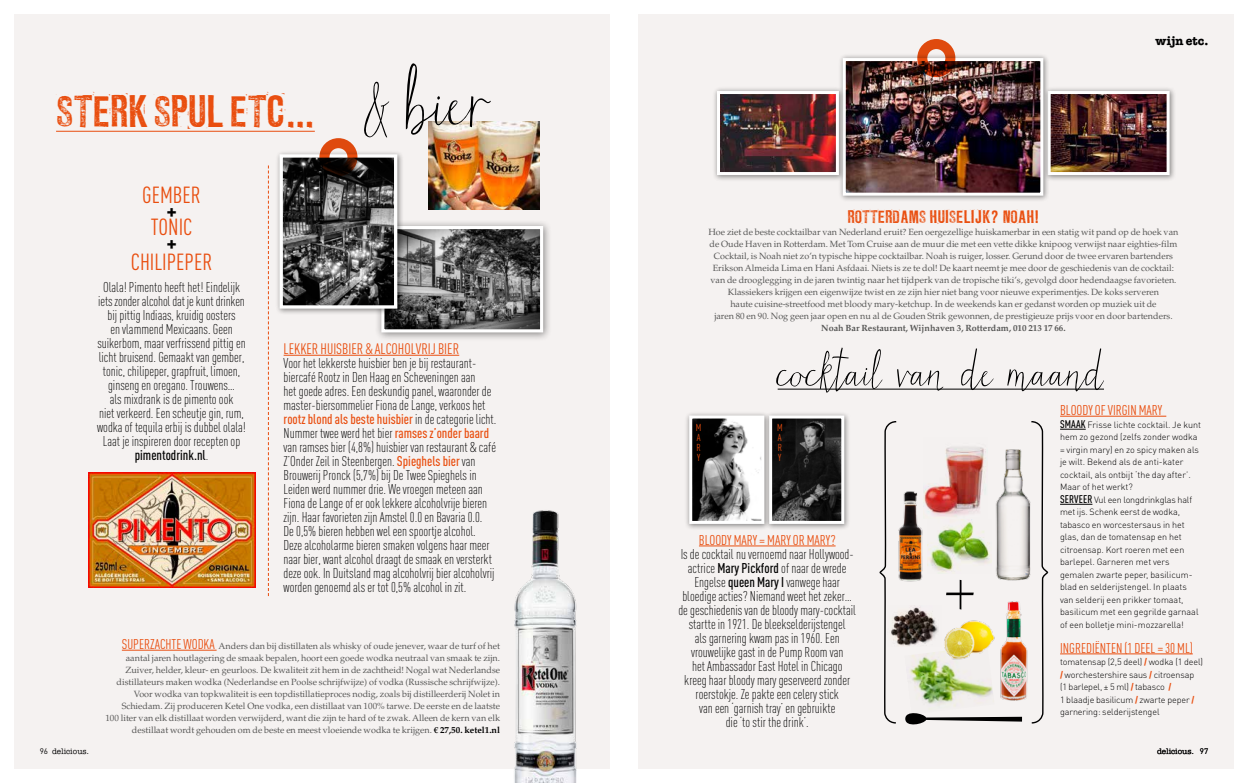
<style>
.page{position:relative;width:1248px;height:783px;background:#fff}
.page>*{position:absolute;margin:0;border:0;box-sizing:border-box;transform-origin:0 0}
.t1{font:138px "Matchmaker";color:#000}
.t2{font:100px "Matchmaker";color:#000}
.t3{font:60px "Matchmaker";color:#000}
.t4{font:40px "LL Rubber Grotesque OTF";letter-spacing:-.02em;color:#e94e0f}
.t5{font:condensed 23px "DINOT";color:#e94e0f}
.t6{font:700 condensed 23px "DINOT";color:#000}
.t7{font:16px "LL Rubber Grotesque OTF";letter-spacing:-.01em;color:#e94e0f}
.t8{font:condensed 15px "DINOT";color:#e94e0f}
.t9{font:300 condensed 14px/14px "DINOT";color:#000;text-align:center}
.t10{font:condensed 14px "DINOT";color:#e94e0f}
.t11{font:700 12px "American Typewriter Std";color:#000}
.t12{font:condensed 10px/10px "DINOT";color:#e94e0f;text-align:justify}
.t13{font:9px/12px "Palatino LT Std";color:#575756;text-align:center}
.t14{font:300 9px/12.5px "DINOT";color:#000}
.t15{font:700 9px "Palatino LT Std";color:#575756}
.t16{font:500 8px "American Typewriter Std";color:#000}
.s1{font-size:73px}
.s2{font-weight:500}
.s3{font-weight:500;color:#e94e0f}
.s4{font-family:"DINOT";font-weight:400}
.s5{font-family:"DINOT";font-stretch:condensed;font-size:14px;color:#e94e0f}
.s6{font-weight:700;color:#000}
.s7{font-weight:500;font-stretch:condensed;font-size:11px}
.s8{font-weight:900;font-stretch:condensed;color:#e94e0f}
</style>
<div class="page">
<div style="left:14px;top:14px;width:595px;height:754px;background:#f5f2f1"></div>
<div style="left:638px;top:14px;width:595px;height:754px;background:#f5f2f1"></div>
<svg style="left:268px;top:165px;width:1px;height:431px"></svg>
<svg style="left:1031px;top:421px;width:18px;height:303px"></svg>
<svg style="left:879px;top:421px;width:18px;height:303px"></svg>
<hr style="left:56px;top:131px;width:259px;height:1px;background:#e94e0f">
<img style="left:930px;top:447px;width:56px;height:70px">
<img style="left:888px;top:486px;width:44px;height:99px">
<img style="left:995px;top:442px;width:39px;height:150px">
<img style="left:909px;top:652px;width:84px;height:55px">
<img style="left:941px;top:620px;width:54px;height:39px">
<img style="left:1000px;top:595px;width:32px;height:107px">
<img style="left:887px;top:605px;width:51px;height:41px">
<div style="left:375px;top:220px;width:177px;height:121px;background:#000;opacity:.45"></div>
<img style="left:385px;top:230px;width:154px;height:98px">
<div style="left:381px;top:226px;width:162px;height:106px;border:3px solid #fff"></div>
<div style="left:275px;top:150px;width:128px;height:165px;background:#000;opacity:.45"></div>
<img style="left:283px;top:158px;width:110px;height:146px">
<div style="left:279px;top:154px;width:118px;height:154px;border:3px solid #fff"></div>
<div style="left:1043px;top:86px;width:132px;height:96px;background:#000;opacity:.45"></div>
<img style="left:1051px;top:95px;width:114px;height:76px">
<div style="left:1047px;top:91px;width:122px;height:84px;border:3px solid #fff"></div>
<div style="left:838px;top:54px;width:211px;height:148px;background:#000;opacity:.45"></div>
<img style="left:846px;top:62px;width:193px;height:130px">
<div style="left:842px;top:58px;width:201px;height:138px;border:3px solid #fff"></div>
<div style="left:712px;top:86px;width:133px;height:96px;background:#000;opacity:.45"></div>
<img style="left:721px;top:95px;width:113px;height:76px">
<div style="left:717px;top:91px;width:121px;height:84px;border:3px solid #fff"></div>
<div style="left:319px;top:138px;width:38px;height:38px;border:10px solid #e94e0f;border-radius:50%"></div>
<img style="left:429px;top:121px;width:110px;height:89px">
<svg style="left:905px;top:713px;width:116px;height:12px"></svg>
<div style="left:764px;top:411px;width:86px;height:119px;background:#000;opacity:.45"></div>
<img style="left:773px;top:419px;width:67px;height:101px">
<div style="left:769px;top:415px;width:75px;height:109px;border:3px solid #fff"></div>
<div style="left:684px;top:411px;width:86px;height:119px;background:#000;opacity:.45"></div>
<img style="left:693px;top:419px;width:67px;height:101px">
<div style="left:689px;top:415px;width:75px;height:109px;border:3px solid #fff"></div>
<div style="left:917px;top:39px;width:38px;height:38px;border:10px solid #e94e0f;border-radius:50%"></div>
<img style="left:511px;top:510px;width:69px;height:272px">
<hr style="left:283px;top:355px;width:176px;height:1px;background:#e94e0f">
<hr style="left:122px;top:649px;width:94px;height:1px;background:#e94e0f">
<hr style="left:777px;top:389px;width:326px;height:1px;background:#000">
<hr style="left:699px;top:545px;width:136px;height:1px;background:#e94e0f">
<img style="left:88px;top:472px;width:168px;height:115px">
<hr style="left:1059px;top:416px;width:107px;height:1px;background:#e94e0f">
<svg style="left:1060px;top:428px;width:25px;height:1px"></svg>
<hr style="left:1059px;top:503px;width:33px;height:1px;background:#000">
<hr style="left:1059px;top:653px;width:133px;height:1px;background:#e94e0f">
<img style="left:927px;top:519px;width:64px;height:54px">
<h3 class="t4" style="left:56px;top:87px;width:260px">STERK SPUL ETC...</h3>
<h3 class="t5" style="left:142px;top:182px;width:60px">GEMBER</h3>
<h3 class="t6" style="left:166px;top:197px;width:12px">+</h3>
<h3 class="t5" style="left:151px;top:214px;width:43px">TONIC</h3>
<h3 class="t6" style="left:166px;top:229px;width:12px">+</h3>
<h3 class="t5" style="left:131px;top:249px;width:83px">CHILIPEPER</h3>
<h2 class="t2" style="left:358px;top:35px;width:129px;rotate:-4deg"><span class="s1">&amp;</span> bier</h2>
<p class="t9" style="left:97px;top:280px;width:150px">Olala! Pimento heeft het! Eindelijk iets zonder alcohol dat je kunt drinken bij pittig Indiaas, kruidig oosters<br>en vlammend Mexicaans. Geen suikerbom, maar verfrissend pittig en licht bruisend. Gemaakt van gember, tonic, chilipeper, grapfruit, limoen, ginseng en oregano. Trouwens…<br>als mixdrank is de pimento ook<br>niet verkeerd. Een scheutje gin, rum, wodka of tequila erbij is dubbel olala!<br>Laat je inspireren door recepten op <span class="s2">pimentodrink.nl</span>.</p>
<p class="t8" style="left:283px;top:340px;width:177px">LEKKER HUISBIER &amp; ALCOHOLVRIJ BIER</p>
<p class="t9" style="left:283px;top:356px;width:214px;text-align:left">Voor het lekkerste huisbier ben je bij restaurant&shy;biercafé Rootz in Den Haag en Scheveningen aan<br>het goede adres. Een deskundig panel, waaronder de master-biersommelier Fiona de Lange, verkoos het <span class="s3">rootz blond als beste huisbier</span> in de categorie licht.<br>Nummer twee werd het bier <span class="s3">ramses z’onder baard </span>van ramses bier (4,8%) huisbier van restaurant &amp; café Z’Onder Zeil in Steenbergen. <span class="s3">Spieghels bier</span> van Brouwerij Pronck (5,7%) bij De Twee Spieghels in Leiden werd nummer drie. We vroegen meteen aan Fiona de Lange of er ook lekkere alcoholvrije bieren zijn. Haar favorieten zijn Amstel 0.0 en Bavaria 0.0.<br>De 0,5% bieren hebben wel een spoortje alcohol.<br>Deze alcoholarme bieren smaken volgens haar meer naar bier, want alcohol draagt de smaak en versterkt deze ook. In Duitsland mag alcoholvrij bier alcoholvrij worden genoemd als er tot 0,5% alcohol in zit.</p>
<p class="t16" style="left:40px;top:746px;width:51px"><span class="s4">96</span> delicious.</p>
<p class="t13" style="left:105px;top:640px;width:396px;text-align:right"><span class="s5">SUPERZACHTE WODKA</span> Anders dan bij distillaten als whisky of oude jenever, waar de turf of het aantal jaren houtlagering de smaak bepalen, hoort een goede wodka neutraal van smaak te zijn.<br>Zuiver, helder, kleur- en geurloos. De kwaliteit zit hem in de zachtheid! Nogal wat Nederlandse distillateurs maken wodka (Nederlandse en Poolse schrijfwijze) of vodka (Russische schrijfwijze).<br>Voor wodka van topkwaliteit is een topdistillatieproces nodig, zoals bij distilleerderij Nolet in Schiedam. Zij produceren Ketel One vodka, een distillaat van 100% tarwe. De eerste en de laatste<br>100 liter van elk distillaat worden verwijderd, want die zijn te hard of te zwak. Alleen de kern van elk destillaat wordt gehouden om de beste en meest vloeiende wodka te krijgen. <span class="s6">€ 27,50. ketel1.nl</span></p>
<p class="t11" style="left:1155px;top:34px;width:54px">wijn etc.</p>
<p class="t7" style="left:847px;top:206px;width:193px">ROTTERDAMS HUISELIJK? NOAH!</p>
<p class="t13" style="left:708px;top:226px;width:471px">Hoe ziet de beste cocktailbar van Nederland eruit? Een oergezellige huiskamerbar in een statig wit pand op de hoek van de Oude Haven in Rotterdam. Met Tom Cruise aan de muur die met een vette dikke knipoog verwijst naar eighties-film Cocktail, is Noah niet zo’n typische hippe cocktailbar. Noah is ruiger, losser. Gerund door de twee ervaren bartenders Erikson Almeida Lima en Hani Asfdaai. Niets is ze te dol! De kaart neemt je mee door de geschiedenis van de cocktail: van de drooglegging in de jaren twintig naar het tijdperk van de tropische tiki’s, gevolgd door hedendaagse favorieten.<br>Klassiekers krijgen een eigenwijze twist en ze zijn hier niet bang voor nieuwe experimentjes. De koks serveren<br>haute cuisine-streetfood met bloody mary-ketchup. In de weekends kan er gedanst worden op muziek uit de<br>jaren 80 en 90. Nog geen jaar open en nu al de Gouden Strik gewonnen, de prestigieuze prijs voor en door bartenders.</p>
<p class="t15" style="left:821px;top:322px;width:246px">Noah Bar Restaurant, Wijnhaven 3, Rotterdam, 010 213 17 66.</p>
<h3 class="t3" style="left:777px;top:328px;width:328px">cocktail van de maand</h3>
<p class="t12" style="left:696px;top:422px;width:7px">M A R Y</p>
<p class="t12" style="left:777px;top:422px;width:7px">M A R Y</p>
<p class="t10" style="left:699px;top:531px;width:138px">BLOODY MARY = MARY OR MARY?</p>
<p class="t9" style="left:678px;top:547px;width:179px">Is de cocktail nu vernoemd naar Hollywood&shy;actrice <span class="s2">Mary Pickford</span> of naar de wrede Engelse <span class="s2">queen Mary I</span> vanwege haar bloedige acties? Niemand weet het zeker… de geschiedenis van de bloody mary-cocktail startte in 1921. De bleekselderijstengel<br>als garnering kwam pas in 1960. Een vrouwelijke gast in de Pump Room van<br>het Ambassador East Hotel in Chicago<br>kreeg haar bloody mary geserveerd zonder roerstokje. Ze pakte een celery stick<br>van een ‘garnish tray’ en gebruikte<br>die ‘to stir the drink’.</p>
<h1 class="t1" style="left:939px;top:491px;width:43px">+</h1>
<p class="t10" style="left:1059px;top:402px;width:104px">BLOODY OF VIRGIN MARY</p>
<p class="t14" style="left:1059px;top:417px;width:142px"><span class="s7">SMAAK</span> Frisse lichte cocktail. Je kunt hem zo gezond (zelfs zonder wodka = virgin mary) en zo spicy maken als je wilt. Bekend als de anti-kater cocktail, als ontbijt ‘the day after’.<br>Maar of het werkt?<br><span class="s7">SERVEER</span> Vul een longdrinkglas half met ijs. Schenk eerst de wodka, tabasco en worcestersaus in het glas, dan de tomatensap en het citroensap. Kort roeren met een barlepel. Garneren met vers gemalen zwarte peper, basilicum&shy;blad en selderijstengel. In plaats van selderij een prikker tomaat, basilicum met een gegrilde garnaal of een bolletje mini-mozzarella!</p>
<p class="t10" style="left:1059px;top:639px;width:134px">INGREDIËNTEN (1 DEEL = 30 ML)</p>
<p class="t14" style="left:1059px;top:655px;width:145px">tomatensap (2,5 deel) <span class="s8">/</span> wodka (1 deel) <span class="s8">/</span> worchestershire saus <span class="s8">/</span> citroensap (1 barlepel, ± 5 ml) <span class="s8">/</span> tabasco <span class="s8">/<br></span>1 blaadje basilicum <span class="s8">/</span> zwarte peper <span class="s8">/ </span>garnering: selderijstengel</p>
<p class="t16" style="left:1156px;top:746px;width:53px">delicious. <span class="s4">97</span></p>
</div>
